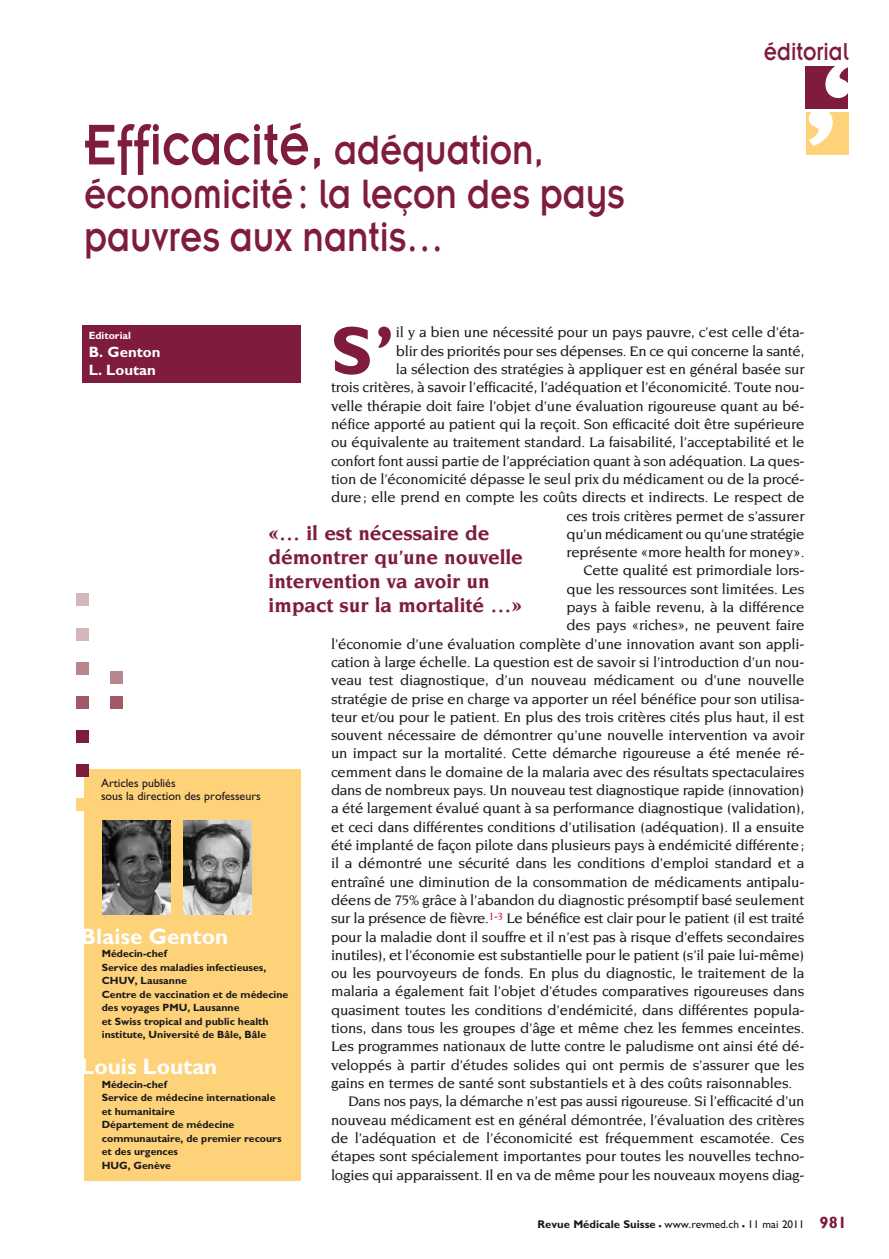
<style>
.page{position:relative;width:889px;height:1259px;background:#fff}
.page>*{position:absolute;margin:0;border:0;box-sizing:border-box;transform-origin:0 0}
.t1{font:133.65px "Meta Plus";color:#fff;scale:1.15 1}
.t2{font:700 68.7px "Gill Sans";color:#7e1b3f}
.t3{font:63px "Insignia";color:#7e1b3f;scale:.83 1}
.t4{font:45px/43.5px "Insignia";color:#7e1b3f;scale:.83 1}
.t5{font:27px "Insignia";color:#7e1b3f;scale:.83 1}
.t6{font:700 22.5px "Gill Sans";color:#fff}
.t7{font:700 21px/24px "Novarese";letter-spacing:-.005em;color:#7e1b3f}
.t8{font:500 15px "Novarese";letter-spacing:-.01em;color:#1a171c}
.t9{font:500 15px "Novarese";letter-spacing:-.03em;color:#1a171c}
.t10{font:700 15px/18px "Gill Sans";color:#fff}
.t11{font:12px/13.5px "Gill Sans";color:#1a171c}
.t12{font:11.25px "Gill Sans";color:#1a171c}
.t13{font:700 10.5px/13.5px "Gill Sans";color:#1a171c}
.t14{font:700 10.5px "Gill Sans";color:#fff}
.s1{font-size:45px}
.s2{font-weight:700}
.s3{font-weight:700;font-size:16.5px}
.s4{font-weight:700;font-size:16.5px;color:#7e1b3f}
</style>
<div class="page">
<div style="left:806px;top:112px;width:42px;height:42px;background:#fdd279"></div>
<div style="left:805px;top:66px;width:43px;height:43px;background:#7e1b3f"></div>
<div style="left:83px;top:325px;width:218px;height:58px;background:#7e1b3f"></div>
<div style="left:84px;top:769px;width:216px;height:411px;background:#fdd279"></div>
<div style="left:76px;top:627px;width:13px;height:13px;background:#d3b6b9"></div>
<div style="left:76px;top:593px;width:13px;height:13px;background:#d3b6b9"></div>
<div style="left:76px;top:661px;width:13px;height:13px;background:#b8878d"></div>
<div style="left:76px;top:695px;width:13px;height:13px;background:#9f5967"></div>
<div style="left:111px;top:670px;width:12px;height:13px;background:#b8878d"></div>
<div style="left:111px;top:695px;width:12px;height:13px;background:#9f5967"></div>
<div style="left:76px;top:729px;width:13px;height:13px;background:#7e1b3f"></div>
<div style="left:76px;top:763px;width:13px;height:13px;background:#7e1b3f"></div>
<div style="left:76px;top:797px;width:13px;height:13px;background:#fdd279"></div>
<img style="left:103px;top:820px;width:68px;height:94px">
<img style="left:184px;top:820px;width:68px;height:94px">
<p class="t3" style="left:84px;top:112px;width:555px">Efficacité, <span class="s1">adéquation,</span></p>
<p class="t4" style="left:84px;top:172px;width:652px">économicité: la leçon des pays pauvres aux nantis…</p>
<p class="t5" style="left:764px;top:38px;width:104px">éditorial</p>
<p class="t1" style="left:818px;top:32px;width:37px">‘</p>
<p class="t1" style="left:840px;top:174px;width:37px;rotate:-180deg">‘</p>
<p class="t2" style="left:331px;top:310px;width:64px">S’</p>
<p class="t8" style="left:396px;top:324px;width:410px">il y a bien une nécessité pour un pays pauvre, c’est celle d’éta-</p>
<p class="t14" style="left:89px;top:329px;width:44px">Editorial</p>
<p class="t10" style="left:89px;top:343px;width:73px">B. Genton<br>L. Loutan</p>
<p class="t8" style="left:396px;top:342px;width:410px">blir des priorités pour ses dépenses. En ce qui concerne la santé,</p>
<p class="t8" style="left:396px;top:361px;width:410px">la sélection des stratégies à appliquer est en général basée sur</p>
<p class="t8" style="left:331px;top:379px;width:475px">trois critères, à savoir l’efficacité, l’adéquation et l’économicité. Toute nou-</p>
<p class="t8" style="left:331px;top:397px;width:475px">velle thérapie doit faire l’objet d’une évaluation rigoureuse quant au bé-</p>
<p class="t8" style="left:331px;top:416px;width:475px">néfice apporté au patient qui la reçoit. Son efficacité doit être supérieure</p>
<p class="t8" style="left:331px;top:434px;width:475px">ou équivalente au traitement standard. La faisabilité, l’acceptabilité et le</p>
<p class="t8" style="left:331px;top:452px;width:475px">confort font aussi partie de l’appréciation quant à son adéquation. La ques-</p>
<p class="t8" style="left:331px;top:471px;width:475px">tion de l’économicité dépasse le seul prix du médicament ou de la procé-</p>
<p class="t8" style="left:331px;top:489px;width:475px">dure; elle prend en compte les coûts directs et indirects. Le respect de</p>
<p class="t8" style="left:566px;top:507px;width:239px">ces trois critères permet de s’assurer</p>
<p class="t9" style="left:566px;top:525px;width:239px">qu’un médicament ou qu’une stratégie</p>
<p class="t8" style="left:566px;top:544px;width:239px">représente «more health for money».</p>
<p class="t8" style="left:583px;top:562px;width:222px">Cette qualité est primordiale lors-</p>
<p class="t8" style="left:566px;top:580px;width:239px">que les ressources sont limitées. Les</p>
<p class="t8" style="left:566px;top:599px;width:239px">pays à faible revenu, à la différence</p>
<p class="t8" style="left:566px;top:617px;width:239px">des pays «riches», ne peuvent faire</p>
<p class="t8" style="left:331px;top:635px;width:475px">l’économie d’une évaluation complète d’une innovation avant son appli-</p>
<p class="t8" style="left:331px;top:654px;width:475px">cation à large échelle. La question est de savoir si l’introduction d’un nou-</p>
<p class="t8" style="left:331px;top:672px;width:475px">veau test diagnostique, d’un nouveau médicament ou d’une nouvelle</p>
<p class="t8" style="left:331px;top:690px;width:475px">stratégie de prise en charge va apporter un réel bénéfice pour son utilisa-</p>
<p class="t8" style="left:331px;top:708px;width:475px">teur et/ou pour le patient. En plus des trois critères cités plus haut, il est</p>
<p class="t8" style="left:331px;top:727px;width:475px">souvent nécessaire de démontrer qu’une nouvelle intervention va avoir</p>
<p class="t8" style="left:331px;top:745px;width:475px">un impact sur la mortalité. Cette démarche rigoureuse a été menée ré-</p>
<p class="t8" style="left:331px;top:763px;width:475px">cemment dans le domaine de la malaria avec des résultats spectaculaires</p>
<p class="t8" style="left:331px;top:782px;width:475px">dans de nombreux pays. Un nouveau test diagnostique rapide (innovation)</p>
<p class="t8" style="left:331px;top:800px;width:475px">a été largement évalué quant à sa performance diagnostique (validation),</p>
<p class="t8" style="left:331px;top:818px;width:475px">et ceci dans différentes conditions d’utilisation (adéquation). Il a ensuite</p>
<p class="t8" style="left:331px;top:837px;width:475px">été implanté de façon pilote dans plusieurs pays à endémicité différente;</p>
<p class="t8" style="left:331px;top:855px;width:475px">il a démontré une sécurité dans les conditions d’emploi standard et a</p>
<p class="t8" style="left:331px;top:873px;width:475px">entraîné une diminution de la consommation de médicaments antipalu-</p>
<p class="t8" style="left:331px;top:891px;width:475px">déens de 75% grâce à l’abandon du diagnostic présomptif basé seulement</p>
<p class="t8" style="left:331px;top:910px;width:475px">sur la présence de fièvre.<sup>1-3</sup> Le bénéfice est clair pour le patient (il est traité</p>
<p class="t8" style="left:331px;top:928px;width:475px">pour la maladie dont il souffre et il n’est pas à risque d’effets secondaires</p>
<p class="t8" style="left:331px;top:946px;width:475px">inutiles), et l’économie est substantielle pour le patient (s’il paie lui-même)</p>
<p class="t8" style="left:331px;top:965px;width:475px">ou les pourvoyeurs de fonds. En plus du diagnostic, le traitement de la</p>
<p class="t8" style="left:331px;top:983px;width:475px">malaria a également fait l’objet d’études comparatives rigoureuses dans</p>
<p class="t8" style="left:331px;top:1001px;width:475px">quasiment toutes les conditions d’endémicité, dans différentes popula-</p>
<p class="t8" style="left:331px;top:1020px;width:475px">tions, dans tous les groupes d’âge et même chez les femmes enceintes.</p>
<p class="t8" style="left:331px;top:1038px;width:475px">Les programmes nationaux de lutte contre le paludisme ont ainsi été dé-</p>
<p class="t8" style="left:331px;top:1056px;width:475px">veloppés à partir d’études solides qui ont permis de s’assurer que les</p>
<p class="t8" style="left:331px;top:1074px;width:463px">gains en termes de santé sont substantiels et à des coûts raisonnables.</p>
<p class="t8" style="left:348px;top:1093px;width:458px">Dans nos pays, la démarche n’est pas aussi rigoureuse. Si l’efficacité d’un</p>
<p class="t8" style="left:331px;top:1111px;width:475px">nouveau médicament est en général démontrée, l’évaluation des critères</p>
<p class="t8" style="left:331px;top:1129px;width:475px">de l’adéquation et de l’économicité est fréquemment escamotée. Ces</p>
<p class="t8" style="left:331px;top:1148px;width:475px">étapes sont spécialement importantes pour toutes les nouvelles techno-</p>
<p class="t8" style="left:331px;top:1166px;width:475px">logies qui apparaissent. Il en va de même pour les nouveaux moyens diag-</p>
<p class="t7" style="left:268px;top:521px;width:256px">«… il est nécessaire de démontrer qu’une nouvelle intervention va avoir un impact sur la mortalité …»</p>
<p class="t11" style="left:101px;top:776px;width:161px">Articles publiés<br>sous la direction des professeurs</p>
<p class="t6" style="left:81px;top:923px;width:149px">Blaise Genton</p>
<p class="t13" style="left:102px;top:947px;width:188px">Médecin-chef<br>Service des maladies infectieuses,<br>CHUV, Lausanne<br>Centre de vaccination et de médecine des voyages PMU, Lausanne<br>et Swiss tropical and public health institute, Université de Bâle, Bâle</p>
<p class="t6" style="left:81px;top:1053px;width:138px">Louis Loutan</p>
<p class="t13" style="left:102px;top:1077px;width:181px">Médecin-chef<br>Service de médecine internationale et humanitaire<br>Département de médecine communautaire, de premier recours et des urgences<br>HUG, Genève</p>
<p class="t12" style="left:537px;top:1217px;width:311px"><span class="s2">Revue Médicale Suisse</span> <span class="s3">–</span> www.revmed.ch <span class="s3">–</span> 11 mai 2011 <span class="s4">981</span></p>
</div>
